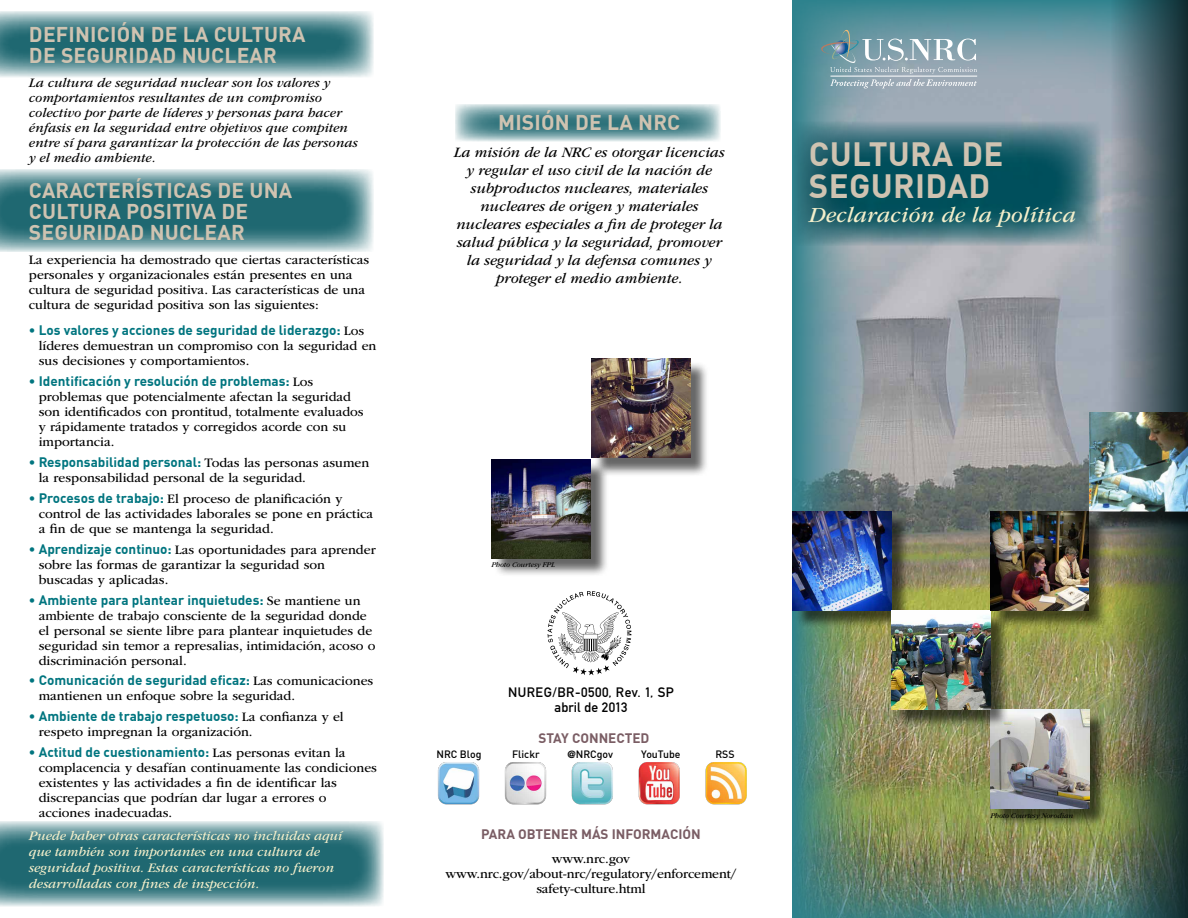
<style>
.page{position:relative;width:1188px;height:918px;background:#fff}
.page>*{position:absolute;margin:0;border:0;box-sizing:border-box;transform-origin:0 0}
.t1{font:700 33px/31.5px "DIN Offc";letter-spacing:.01em;color:#cfc3b1}
.t2{font:italic 22.5px "ITC Garamond Std";letter-spacing:.01em;color:#f4efcb}
.t3{font:700 21px/21px "DIN Offc";letter-spacing:.01em;color:#cfc3b1}
.t4{font:italic 15px/18px "ITC Garamond Std";color:#000;text-align:center}
.bullet{font:13.5px/15px "ITC Garamond Std";color:#000}
.t5{font:italic 13.5px/15px "ITC Garamond Std";letter-spacing:.005em;color:#000}
.t6{font:italic 13.5px/15.8px "ITC Garamond Std";color:#f4efcb}
.Bullets{font:13.5px/15px "ITC Garamond Std";letter-spacing:-.01em;color:#000;text-align:center}
.bullet-2{font:700 13.5px "DIN Offc";color:#7a5d64}
.Bullets-2{font:13.5px "DIN Mittelschrift Std";letter-spacing:.04em;color:#000}
.Bullets-3{font:13.5px "DIN Mittelschrift Std";letter-spacing:.01em;color:#000}
.Bullets-4{font:500 10.5px "DIN Offc";color:#000}
.Bullets-5{font:italic 7.5px "ITC Garamond Std";letter-spacing:-.01em;color:#000}
.s1{font-family:"DIN Offc";font-weight:700;color:#00757f}
.s2{font-family:"Frutiger LT Std";font-weight:700}
</style>
<div class="page">
<svg style="left:0;top:821px;width:383px;height:85px;background:#4d878e"></svg>
<svg style="left:0;top:11px;width:374px;height:66px;background:#5f9399"></svg>
<svg style="left:0;top:169px;width:374px;height:83px;background:#528a91"></svg>
<svg style="left:455px;top:104px;width:266px;height:37px;background:#77a3a8"></svg>
<img style="left:793px;top:0;width:317px;height:918px">
<img style="left:1110px;top:0;width:78px;height:918px">
<svg style="left:821px;top:30px;width:156px;height:58px;background:#91abb5"></svg>
<div style="left:993px;top:712px;width:115px;height:115px;background:#000;opacity:.6"></div>
<img style="left:990px;top:710px;width:99px;height:98px">
<svg style="left:793px;top:122px;width:308px;height:124px;background:#2e6a75"></svg>
<div style="left:795px;top:514px;width:115px;height:116px;background:#000;opacity:.6"></div>
<img style="left:793px;top:512px;width:99px;height:99px">
<div style="left:594px;top:361px;width:116px;height:116px;background:#000;opacity:.6"></div>
<img style="left:591px;top:359px;width:100px;height:99px">
<div style="left:494px;top:462px;width:116px;height:115px;background:#000;opacity:.6"></div>
<img style="left:491px;top:459px;width:100px;height:99px">
<div style="left:1091px;top:415px;width:97px;height:115px;background:#000;opacity:.6"></div>
<img style="left:1089px;top:413px;width:99px;height:99px">
<div style="left:894px;top:613px;width:115px;height:115px;background:#000;opacity:.6"></div>
<img style="left:892px;top:611px;width:98px;height:99px">
<div style="left:993px;top:514px;width:115px;height:116px;background:#000;opacity:.6"></div>
<img style="left:990px;top:512px;width:99px;height:99px">
<svg style="left:548px;top:591px;width:83px;height:84px"></svg>
<img style="left:438px;top:762px;width:309px;height:43px">
<p class="t3" style="left:29px;top:23px;width:278px">DEFINICIÓN DE LA CULTURA<br>DE SEGURIDAD NUCLEAR</p>
<p class="t5" style="left:29px;top:75px;width:330px">La cultura de seguridad nuclear son los valores y comportamientos resultantes de un compromiso colectivo por parte de líderes y personas para hacer énfasis en la seguridad entre objetivos que compiten entre sí para garantizar la protección de las personas y el medio ambiente.</p>
<p class="t3" style="left:29px;top:179px;width:265px">CARACTERÍSTICAS DE UNA<br>CULTURA POSITIVA DE<br>SEGURIDAD NUCLEAR</p>
<p class="bullet" style="left:29px;top:252px;width:342px">La experiencia ha demostrado que ciertas características personales y organizacionales están presentes en una cultura de seguridad positiva. Las características de una cultura de seguridad positiva son las siguientes:</p>
<p class="bullet" style="left:39px;top:324px;width:339px;text-indent:-10px"><span class="s1">• Los valores y acciones de seguridad de liderazgo:</span> Los líderes demuestran un compromiso con la seguridad en sus decisiones y comportamientos.</p>
<p class="bullet" style="left:39px;top:375px;width:326px;text-indent:-10px"><span class="s1">• Identificación y resolución de problemas:</span> Los problemas que potencialmente afectan la seguridad son identificados con prontitud, totalmente evaluados y rápidamente tratados y corregidos acorde con su importancia.</p>
<p class="bullet" style="left:39px;top:455px;width:332px;text-indent:-10px"><span class="s1">• Responsabilidad personal:</span> Todas las personas asumen la responsabilidad personal de la seguridad.</p>
<p class="bullet" style="left:39px;top:491px;width:336px;text-indent:-10px"><span class="s1">• Procesos de trabajo:</span> El proceso de planificación y control de las actividades laborales se pone en práctica a fin de que se mantenga la seguridad.</p>
<p class="bullet" style="left:39px;top:542px;width:338px;text-indent:-10px"><span class="s1">• Aprendizaje continuo:</span> Las oportunidades para aprender sobre las formas de garantizar la seguridad son buscadas y aplicadas.</p>
<p class="bullet" style="left:39px;top:593px;width:338px;text-indent:-10px"><span class="s1">• Ambiente para plantear inquietudes:</span> Se mantiene un ambiente de trabajo consciente de la seguridad donde el personal se siente libre para plantear inquietudes de seguridad sin temor a represalias, intimidación, acoso o discriminación personal.</p>
<p class="bullet" style="left:39px;top:674px;width:336px;text-indent:-10px"><span class="s1">• Comunicación de seguridad eficaz:</span> Las comunicaciones mantienen un enfoque sobre la seguridad.</p>
<p class="bullet" style="left:39px;top:710px;width:306px;text-indent:-10px"><span class="s1">• Ambiente de trabajo respetuoso:</span> La confianza y el respeto impregnan la organización.</p>
<p class="bullet" style="left:39px;top:745px;width:340px;text-indent:-10px"><span class="s1">• Actitud de cuestionamiento:</span> Las personas evitan la complacencia y desafían continuamente las condiciones existentes y las actividades a fin de identificar las discrepancias que podrían dar lugar a errores o acciones inadecuadas.</p>
<p class="t6" style="left:29px;top:828px;width:315px">Puede haber otras características no incluidas aquí que también son importantes en una cultura de seguridad positiva. Estas características no fueron desarrolladas con fines de inspección.</p>
<p class="t3" style="left:498px;top:111px;width:184px">MISIÓN DE LA NRC</p>
<p class="t4" style="left:454px;top:143px;width:272px">La misión de la NRC es otorgar licencias y regular el uso civil de la nación de subproductos nucleares, materiales nucleares de origen y materiales nucleares especiales a fin de proteger la salud pública y la seguridad, promover la seguridad y la defensa comunes y proteger el medio ambiente.</p>
<p class="Bullets-5" style="left:491px;top:560px;width:65px">Photo Courtesy FPL</p>
<p class="Bullets-2" style="left:508px;top:684px;width:167px">NUREG/BR-0500, Rev. 1, SP</p>
<p class="Bullets-3" style="left:555px;top:699px;width:74px">abril de 2013</p>
<p class="bullet-2" style="left:539px;top:729px;width:112px">STAY CONNECTED</p>
<p class="Bullets-4" style="left:436px;top:747px;width:47px">NRC Blog</p>
<p class="Bullets-4" style="left:512px;top:747px;width:29px">Flickr</p>
<p class="Bullets-4" style="left:567px;top:747px;width:47px"><span class="s2">@</span>NRCgov</p>
<p class="Bullets-4" style="left:641px;top:747px;width:41px">YouTube</p>
<p class="Bullets-4" style="left:715px;top:747px;width:21px">RSS</p>
<p class="bullet-2" style="left:481px;top:825px;width:221px">PARA OBTENER MÁS INFORMACIÓN</p>
<p class="Bullets" style="left:552px;top:851px;width:80px">www.nrc.gov</p>
<p class="Bullets" style="left:446px;top:866px;width:292px">www.nrc.gov/about-nrc/regulatory/enforcement/ safety-culture.html</p>
<p class="t1" style="left:809px;top:137px;width:196px">CULTURA DE<br>SEGURIDAD</p>
<p class="t2" style="left:809px;top:202px;width:268px">Declaración de la política</p>
<p class="Bullets-5" style="left:990px;top:812px;width:84px">Photo Courtesy Norodian</p>
</div>
